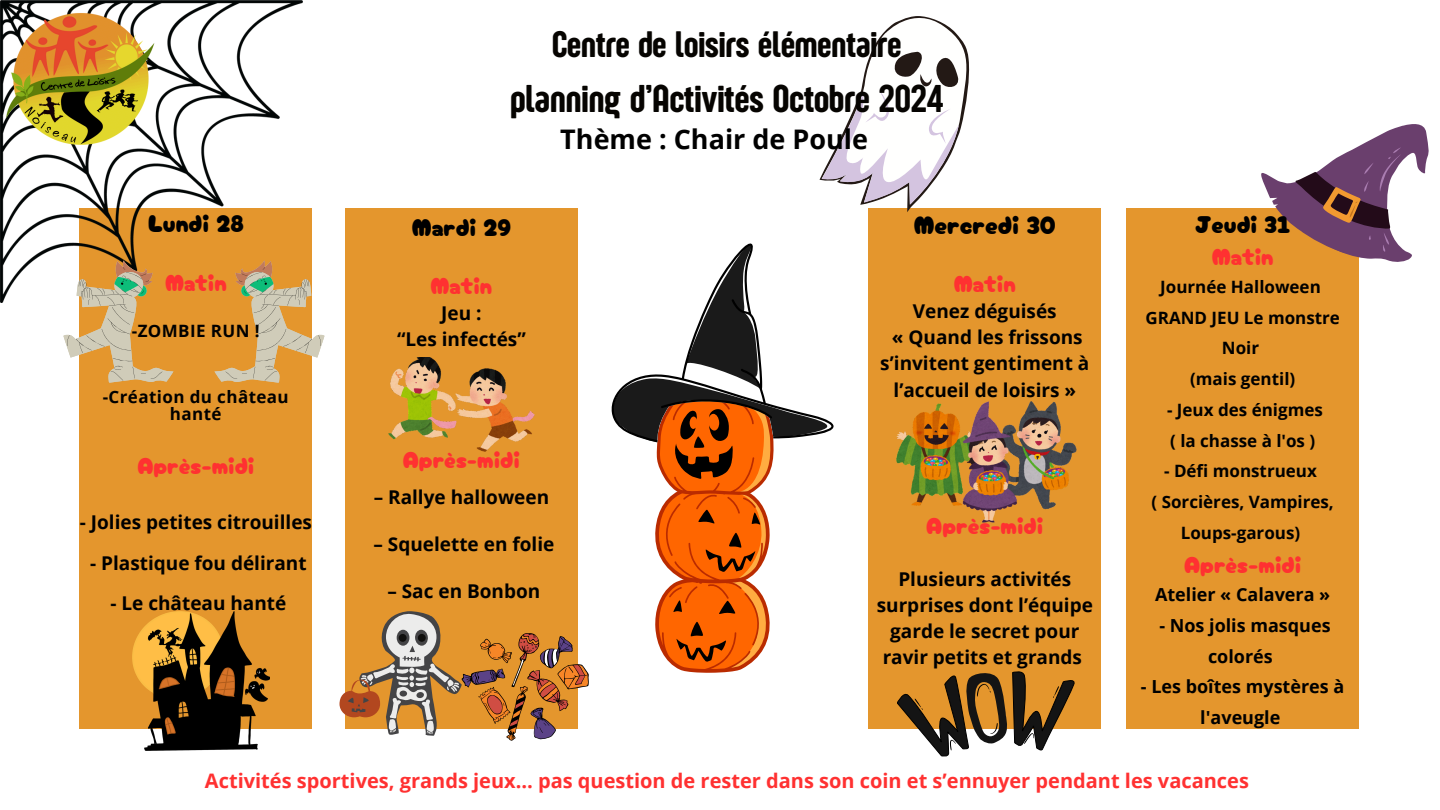
<style>
.page{position:relative;width:1440px;height:810px;background:#fff}
.page>*{position:absolute;margin:0;border:0;box-sizing:border-box;transform-origin:0 0}
.t1{font:40.1px "Sugo Pro Display";color:#060401}
.t2{font:38.1px "Sugo Pro Display";color:#060401}
.t3{font:700 27px "Open Sans";color:#000}
.t4{font:25px "Cherry Bomb One";color:#000}
.t5{font:24px "Cherry Bomb One";color:#000}
.t6{font:23px "Cherry Bomb One";color:#ff3131}
.t7{font:700 20px "Open Sans";color:#ff3131}
.t8{font:700 19px/26.2px "Open Sans";color:#000;text-align:center}
.t9{font:700 18px/30.8px "Open Sans";color:#000;text-align:center}
.t10{font:700 17px/30.8px "Open Sans";color:#000;text-align:center}
.t11{font:700 17px/16.5px "Open Sans";letter-spacing:.025em;color:#000;text-align:center}
</style>
<div class="page">
<div style="left:80px;top:208px;width:232px;height:521px;background:#e4962d"></div>
<div style="left:345px;top:208px;width:233px;height:521px;background:#e4962d"></div>
<div style="left:869px;top:208px;width:232px;height:521px;background:#e4962d"></div>
<div style="left:1126px;top:208px;width:233px;height:521px;background:#e4962d"></div>
<img style="left:0;top:0;width:303px;height:303px">
<img style="left:6px;top:4px;width:151px;height:151px">
<svg style="left:820px;top:16px;width:150px;height:196px"></svg>
<img style="left:132px;top:611px;width:137px;height:140px">
<svg style="left:214px;top:260px;width:111px;height:123px"></svg>
<svg style="left:63px;top:260px;width:111px;height:123px"></svg>
<img style="left:388px;top:358px;width:147px;height:94px">
<svg style="left:340px;top:611px;width:249px;height:130px"></svg>
<div style="left:399px;top:634px;width:8px;height:8px;background:#100f0d;border-radius:50%"></div>
<div style="left:418px;top:634px;width:8px;height:8px;background:#100f0d;border-radius:50%"></div>
<img style="left:897px;top:401px;width:179px;height:122px">
<svg style="left:897px;top:671px;width:178px;height:86px"></svg>
<svg style="left:655px;top:480px;width:115px;height:193px;background:#e87127"></svg>
<svg style="left:611px;top:243px;width:223px;height:237px"></svg>
<svg style="left:1261px;top:124px;width:168px;height:138px"></svg>
<p class="t5" style="left:148px;top:205px;width:97px">Lundi 28</p>
<h1 class="t6" style="left:165px;top:264px;width:63px">Matin</h1>
<h2 class="t11" style="left:132px;top:323px;width:129px">-ZOMBIE RUN !</h2>
<h4 class="t11" style="left:103px;top:389px;width:188px">-Création du château hanté</h4>
<h6 class="t6" style="left:137px;top:447px;width:119px">Après-midi</h6>
<h6 class="t8" style="left:80px;top:509px;width:234px">- Jolies petites citrouilles</h6>
<h6 class="t8" style="left:90px;top:549px;width:218px">- Plastique fou délirant</h6>
<h6 class="t8" style="left:110px;top:590px;width:177px">- Le château hanté</h6>
<p class="t2" style="left:552px;top:22px;width:351px">Centre de loisirs élémentaire</p>
<p class="t1" style="left:510px;top:75px;width:435px">planning d’Activités Octobre 2024</p>
<p class="t3" style="left:560px;top:120px;width:309px">Thème : Chair de Poule</p>
<p class="t5" style="left:412px;top:208px;width:101px">Mardi 29</p>
<h3 class="t6" style="left:431px;top:268px;width:63px">Matin</h3>
<h3 class="t8" style="left:397px;top:299px;width:130px">Jeu :<br>“Les infectés”</h3>
<h6 class="t6" style="left:403px;top:441px;width:119px">Après-midi</h6>
<h6 class="t8" style="left:374px;top:483px;width:177px">– Rallye halloween</h6>
<h6 class="t8" style="left:373px;top:530px;width:182px">– Squelette en folie</h6>
<h6 class="t8" style="left:387px;top:578px;width:154px">– Sac en Bonbon</h6>
<p class="t4" style="left:914px;top:205px;width:143px">Mercredi 30</p>
<h4 class="t6" style="left:954px;top:266px;width:63px">Matin</h4>
<h4 class="t8" style="left:880px;top:297px;width:211px">Venez déguisés<br>« Quand les frissons s’invitent gentiment à l’accueil de loisirs »</h4>
<h5 class="t6" style="left:926px;top:507px;width:119px">Après-midi</h5>
<p class="t8" style="left:877px;top:565px;width:218px">Plusieurs activités surprises dont l’équipe garde le secret pour ravir petits et grands</p>
<h4 class="t5" style="left:1195px;top:205px;width:96px">Jeudi 31</h4>
<h5 class="t6" style="left:1212px;top:239px;width:63px">Matin</h5>
<p class="t10" style="left:1160px;top:271px;width:162px">Journée Halloween</p>
<p class="t10" style="left:1146px;top:302px;width:196px">GRAND JEU Le monstre<br>Noir</p>
<p class="t10" style="left:1190px;top:363px;width:107px">(mais gentil)</p>
<p class="t10" style="left:1167px;top:394px;width:157px">- Jeux des énigmes</p>
<p class="t10" style="left:1170px;top:425px;width:147px">( la chasse à l'os )</p>
<p class="t10" style="left:1164px;top:455px;width:154px">- Défi monstrueux</p>
<p class="t10" style="left:1152px;top:486px;width:184px">( Sorcières, Vampires,<br>Loups-garous)</p>
<p class="t6" style="left:1184px;top:547px;width:119px">Après-midi</p>
<p class="t9" style="left:1155px;top:579px;width:177px">Atelier « Calavera »</p>
<p class="t9" style="left:1159px;top:610px;width:173px">- Nos jolis masques colorés</p>
<p class="t9" style="left:1141px;top:671px;width:205px">- Les boîtes mystères à l'aveugle</p>
<p class="t7" style="left:205px;top:767px;width:1046px">Activités sportives, grands jeux… pas question de rester dans son coin et s’ennuyer pendant les vacances</p>
</div>
